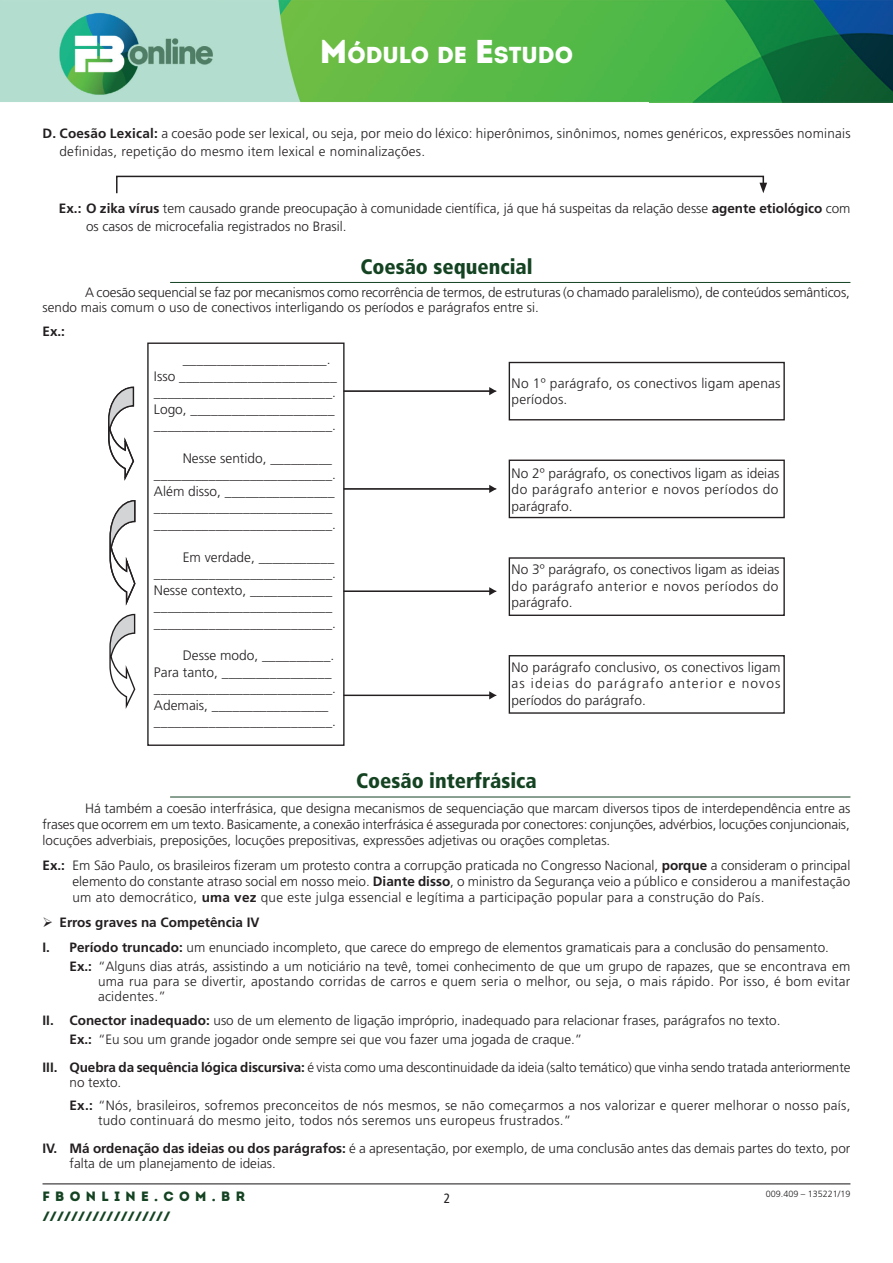
<style>
.page{position:relative;width:893px;height:1263px;background:#fff}
.page>*{position:absolute;margin:0;border:0;box-sizing:border-box;transform-origin:0 0}
.t1{font:900 23.1px "Intro";color:#fff}
.t2{font:900 condensed 21px "Frutiger";color:#144322}
.t3{font:300 13.65px/16.5px "Frutiger";letter-spacing:.015em;color:#231f20}
.t4{font:300 13.5px/15px "Frutiger";color:#231f20}
.t5{font:300 13.5px/18px "Frutiger";letter-spacing:.02em;color:#231f20}
.t6{font:13.5px "Intro Black Caps";color:#144322}
.t7{font:900 13.5px "Intro";letter-spacing:.4em;color:#144322}
.t8{font:700 13.5px "Frutiger";color:#231f20}
.t9{font:condensed 13.5px "Frutiger";color:#231f20}
.t10{font:300 9px "Frutiger";color:#231f20}
.s1{font-size:33px}
.s2{font-weight:700}
</style>
<div class="page">
<img style="left:0;top:0;width:893px;height:102px">
<img style="left:49px;top:1px;width:167px;height:100px">
<hr style="left:43px;top:1183px;width:807px;height:1px;background:#231f20">
<hr style="left:170px;top:282px;width:680px;height:1px;background:#144322">
<hr style="left:170px;top:797px;width:680px;height:1px;background:#144322">
<svg style="left:116px;top:175px;width:651px;height:19px"></svg>
<div style="left:147px;top:342px;width:198px;height:404px;border:1px solid #231f20"></div>
<svg style="left:109px;top:500px;width:27px;height:209px"></svg>
<svg style="left:108px;top:386px;width:27px;height:95px"></svg>
<svg style="left:508px;top:361px;width:277px;height:353px"></svg>
<hr style="left:344px;top:390px;width:146px;height:2px;background:#231f20">
<svg style="left:489px;top:387px;width:7px;height:8px"></svg>
<hr style="left:344px;top:488px;width:146px;height:2px;background:#231f20">
<svg style="left:489px;top:485px;width:7px;height:8px"></svg>
<hr style="left:344px;top:591px;width:146px;height:1px;background:#231f20">
<svg style="left:489px;top:587px;width:7px;height:8px"></svg>
<hr style="left:344px;top:695px;width:146px;height:1px;background:#231f20">
<svg style="left:489px;top:691px;width:7px;height:8px"></svg>
<h1 class="t1" style="left:320px;top:40px;width:255px"><span class="s1">M</span>ÓDULO DE <span class="s1">E</span>STUDO</h1>
<p class="t5" style="left:60px;top:124px;width:793px;text-indent:-17px"><span class="s2">D. Coesão Lexical:</span> a coesão pode ser lexical, ou seja, por meio do léxico: hiperônimos, sinônimos, nomes genéricos, expressões nominais definidas, repetição do mesmo item lexical e nominalizações.</p>
<p class="t4" style="left:86px;top:200px;width:766px;line-height:18px;text-indent:-27px"><span class="s2">Ex.: O zika vírus</span> tem causado grande preocupação à comunidade científica, já que há suspeitas da relação desse <span class="s2">agente etiológico</span> com os casos de microcefalia registrados no Brasil.</p>
<h2 class="t2" style="left:360px;top:254px;width:174px">Coesão sequencial</h2>
<p class="t4" style="left:43px;top:285px;width:809px;text-indent:43px">A coesão sequencial se faz por mecanismos como recorrência de termos, de estruturas (o chamado paralelismo), de conteúdos semânticos, sendo mais comum o uso de conectivos interligando os períodos e parágrafos entre si.</p>
<p class="t8" style="left:43px;top:323px;width:24px">Ex.:</p>
<p class="t3" style="left:154px;top:351px;width:184px;text-indent:29px">_____________________.<br>Isso _______________________ __________________________.<br>Logo, _____________________ __________________________.</p>
<p class="t3" style="left:154px;top:450px;width:184px;text-indent:29px">Nesse sentido, _________ __________________________.<br>Além disso, ________________ __________________________ __________________________.</p>
<p class="t3" style="left:154px;top:549px;width:184px;text-indent:29px">Em verdade, ___________ __________________________.<br>Nesse contexto, ____________ __________________________ __________________________.</p>
<p class="t3" style="left:154px;top:647px;width:184px;text-indent:29px">Desse modo, __________.<br>Para tanto, ________________ __________________________.<br>Ademais, _________________ __________________________.</p>
<p class="t3" style="left:512px;top:375px;width:270px">No 1º parágrafo, os conectivos ligam apenas períodos.</p>
<p class="t3" style="left:512px;top:465px;width:269px;text-align:justify">No 2º parágrafo, os conectivos ligam as ideias do parágrafo anterior e novos períodos do parágrafo.</p>
<p class="t3" style="left:512px;top:561px;width:269px;text-align:justify">No 3º parágrafo, os conectivos ligam as ideias do parágrafo anterior e novos períodos do parágrafo.</p>
<p class="t3" style="left:512px;top:659px;width:270px;text-align:justify">No parágrafo conclusivo, os conectivos ligam as ideias do parágrafo anterior e novos períodos do parágrafo.</p>
<h2 class="t2" style="left:356px;top:768px;width:182px">Coesão interfrásica</h2>
<p class="t4" style="left:43px;top:800px;width:809px;line-height:16.2px;text-align:justify;text-indent:43px">Há também a coesão interfrásica, que designa mecanismos de sequenciação que marcam diversos tipos de interdependência entre as frases que ocorrem em um texto. Basicamente, a conexão interfrásica é assegurada por conectores: conjunções, advérbios, locuções conjuncionais, locuções adverbiais, preposições, locuções prepositivas, expressões adjetivas ou orações completas.</p>
<p class="t4" style="left:73px;top:857px;width:779px;line-height:16.2px;text-align:justify;text-indent:-30px"><span class="s2">Ex.:</span> Em São Paulo, os brasileiros fizeram um protesto contra a corrupção praticada no Congresso Nacional, <span class="s2">porque</span> a consideram o principal elemento do constante atraso social em nosso meio. <span class="s2">Diante disso</span>, o ministro da Segurança veio a público e considerou a manifestação um ato democrático, <span class="s2">uma vez</span> que este julga essencial e legítima a participação popular para a construção do País.</p>
<p class="t4" style="left:43px;top:910px;width:788px;line-height:24.8px">➢ <span class="s2">Erros graves na Competência IV<br>I. Período truncado:</span> um enunciado incompleto, que carece do emprego de elementos gramaticais para a conclusão do pensamento.</p>
<p class="t4" style="left:98px;top:959px;width:754px;text-align:justify;text-indent:-28px"><span class="s2">Ex.:</span> “Alguns dias atrás, assistindo a um noticiário na tevê, tomei conhecimento de que um grupo de rapazes, que se encontrava em uma rua para se divertir, apostando corridas de carros e quem seria o melhor, ou seja, o mais rápido. Por isso, é bom evitar acidentes.”</p>
<p class="t4" style="left:70px;top:1010px;width:712px;line-height:19.2px;text-indent:-27px"><span class="s2">II. Conector inadequado:</span> uso de um elemento de ligação impróprio, inadequado para relacionar frases, parágrafos no texto.<br><span class="s2">Ex.:</span> “Eu sou um grande jogador onde sempre sei que vou fazer uma jogada de craque.”</p>
<p class="t4" style="left:70px;top:1059px;width:782px;text-indent:-27px"><span class="s2">III. Quebra da sequência lógica discursiva:</span> é vista como uma descontinuidade da ideia (salto temático) que vinha sendo tratada anteriormente no texto.</p>
<p class="t5" style="left:98px;top:1098px;width:754px;line-height:15px;text-indent:-28px"><span class="s2">Ex.:</span> “Nós, brasileiros, sofremos preconceitos de nós mesmos, se não começarmos a nos valorizar e querer melhorar o nosso país, tudo continuará do mesmo jeito, todos nós seremos uns europeus frustrados.”</p>
<p class="t4" style="left:70px;top:1140px;width:782px;text-indent:-27px"><span class="s2">IV. Má ordenação das ideias ou dos parágrafos:</span> é a apresentação, por exemplo, de uma conclusão antes das demais partes do texto, por falta de um planejamento de ideias.</p>
<p class="t7" style="left:43px;top:1187px;width:204px">FBONLINE.COM.BR</p>
<p class="t9" style="left:444px;top:1190px;width:8px">2</p>
<p class="t6" style="left:43px;top:1207px;width:130px">//////////////////</p>
<p class="t10" style="left:766px;top:1189px;width:86px">009.409 – 135221/19</p>
</div>
